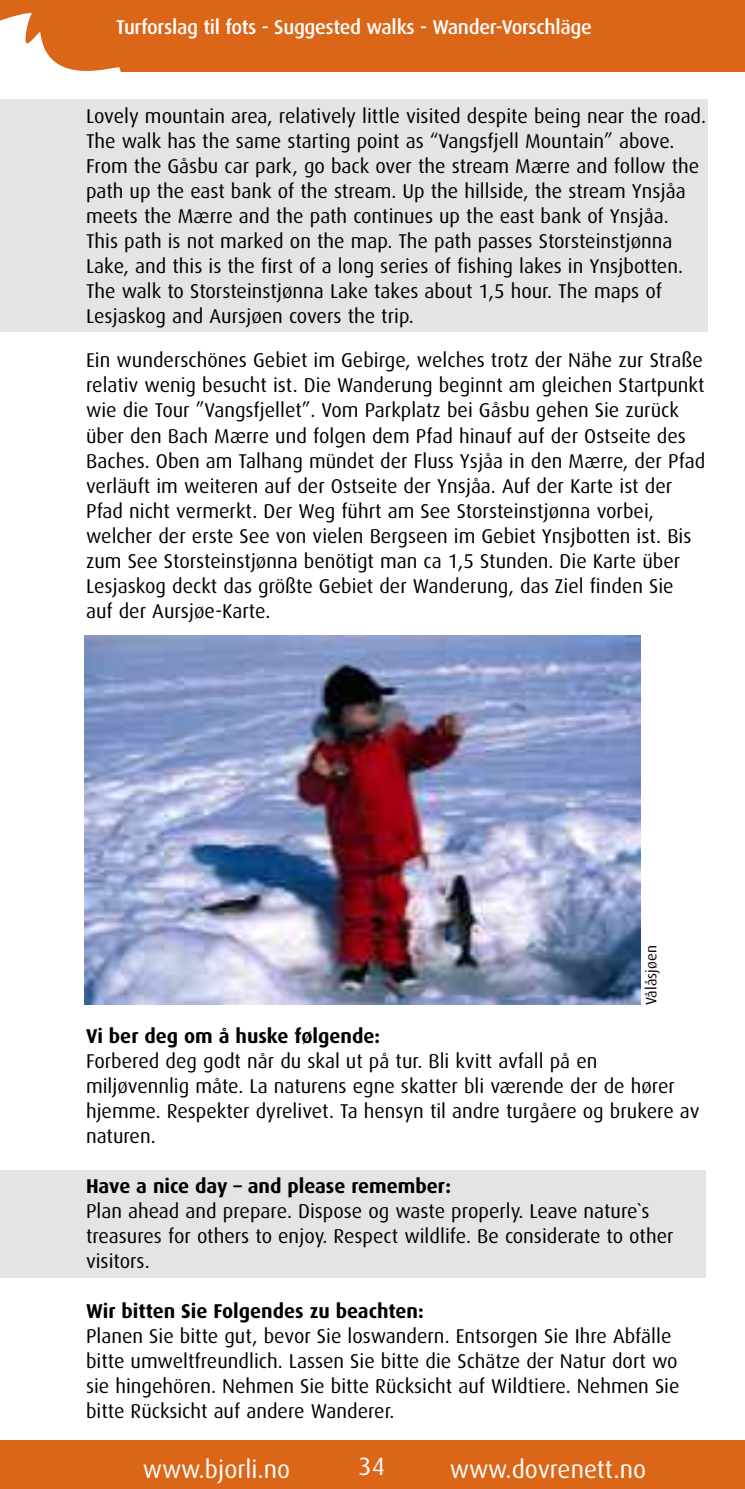
<style>
.page{position:relative;width:745px;height:1489px;background:#fff}
.page>*{position:absolute;margin:0;border:0;box-sizing:border-box;transform-origin:0 0}
.t1{font:25px "Dax";color:#fff}
.t2{font:20px/25px "Dax";color:#000}
.t3{font:700 20px "Dax";color:#000}
.t4{font:500 20px "Dax";letter-spacing:-.015em;color:#fff}
.t5{font:15px "Dax";color:#000}
</style>
<div class="page">
<div style="left:0;top:1px;width:743px;height:71px;background:#dc6617"></div>
<div style="left:0;top:1439px;width:743px;height:49px;background:#dc6617"></div>
<div style="left:0;top:99px;width:706px;height:233px;background:#e4e4e4"></div>
<div style="left:0;top:1170px;width:705px;height:107px;background:#e4e4e4"></div>
<img style="left:84px;top:635px;width:556px;height:369px">
<p class="t4" style="left:116px;top:18px;width:477px">Turforslag til fots - Suggested walks - Wander-Vorschläge</p>
<p class="t2" style="left:86px;top:103px;width:621px">Lovely mountain area, relatively little visited despite being near the road.<br>The walk has the same starting point as “Vangsfjell Mountain” above.<br>From the Gåsbu car park, go back over the stream Mærre and follow the path up the east bank of the stream. Up the hillside, the stream Ynsjåa meets the Mærre and the path continues up the east bank of Ynsjåa.<br>This path is not marked on the map. The path passes Storsteinstjønna Lake, and this is the first of a long series of fishing lakes in Ynsjbotten.<br>The walk to Storsteinstjønna Lake takes about 1,5 hour. The maps of Lesjaskog and Aursjøen covers the trip.</p>
<p class="t2" style="left:86px;top:348px;width:620px">Ein wunderschönes Gebiet im Gebirge, welches trotz der Nähe zur Straße relativ wenig besucht ist. Die Wanderung beginnt am gleichen Startpunkt wie die Tour ”Vangsfjellet”. Vom Parkplatz bei Gåsbu gehen Sie zurück über den Bach Mærre und folgen dem Pfad hinauf auf der Ostseite des Baches. Oben am Talhang mündet der Fluss Ysjåa in den Mærre, der Pfad verläuft im weiteren auf der Ostseite der Ynsjåa. Auf der Karte ist der Pfad nicht vermerkt. Der Weg führt am See Storsteinstjønna vorbei, welcher der erste See von vielen Bergseen im Gebiet Ynsjbotten ist. Bis zum See Storsteinstjønna benötigt man ca 1,5 Stunden. Die Karte über Lesjaskog deckt das größte Gebiet der Wanderung, das Ziel finden Sie auf der Aursjøe-Karte.</p>
<p class="t5" style="left:642px;top:1004px;width:61px;rotate:-90deg">Vålåsjøen</p>
<p class="t3" style="left:86px;top:1025px;width:295px">Vi ber deg om å huske følgende:</p>
<p class="t2" style="left:86px;top:1048px;width:614px">Forbered deg godt når du skal ut på tur. Bli kvitt avfall på en miljøvennlig måte. La naturens egne skatter bli værende der de hører hjemme. Respekter dyrelivet. Ta hensyn til andre turgåere og brukere av naturen.</p>
<p class="t3" style="left:86px;top:1175px;width:366px">Have a nice day – and please remember:</p>
<p class="t2" style="left:86px;top:1198px;width:588px">Plan ahead and prepare. Dispose og waste properly. Leave nature`s treasures for others to enjoy. Respect wildlife. Be considerate to other visitors.</p>
<p class="t3" style="left:86px;top:1300px;width:339px">Wir bitten Sie Folgendes zu beachten:</p>
<p class="t2" style="left:86px;top:1323px;width:594px">Planen Sie bitte gut, bevor Sie loswandern. Entsorgen Sie Ihre Abfälle bitte umweltfreundlich. Lassen Sie bitte die Schätze der Natur dort wo sie hingehören. Nehmen Sie bitte Rücksicht auf Wildtiere. Nehmen Sie bitte Rücksicht auf andere Wanderer.</p>
<p class="t1" style="left:358px;top:1452px;width:28px">3 46</p>
<p class="t1" style="left:143px;top:1455px;width:149px">www.bjorli.no</p>
<p class="t1" style="left:449px;top:1455px;width:198px">www.dovrenett.no</p>
</div>
